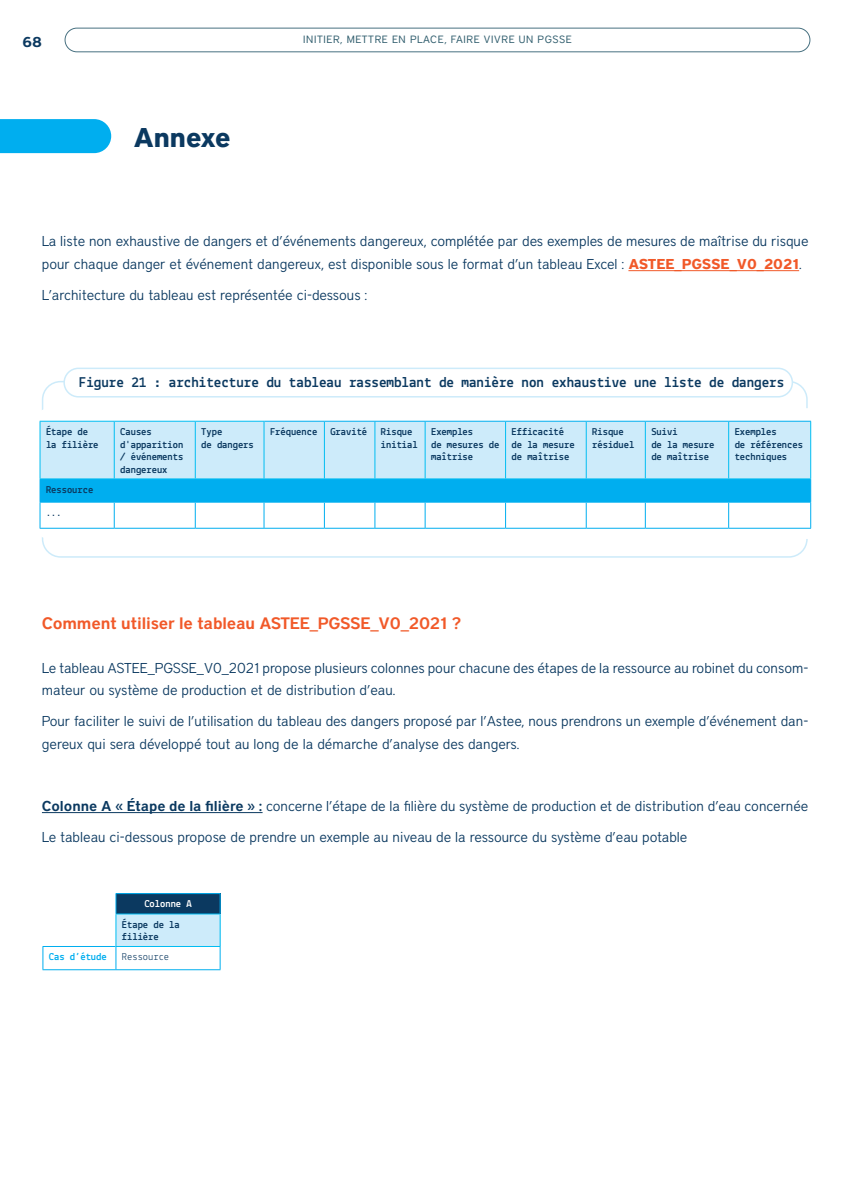
<style>
.page{position:relative;width:851px;height:1191px;background:#fff}
.page>*{position:absolute;margin:0;border:0;box-sizing:border-box;transform-origin:0 0}
.texte_courant{font:700 27px "District";letter-spacing:-.025em;color:#0b3960}
.texte_courant-2{font:600 16.5px "District";letter-spacing:-.01em;color:#f15929}
.t1{font:700 15px "Lekton";color:#0b3960}
.texte_courant-3{font:300 14.25px/22.5px "District";color:#0b3960}
.t2{font:700 14.25px "District";color:#0b3960}
.texte_courant-4{font:700 10.5px/12.6px "Lekton";color:#0b3960}
.t3{font:10.5px "District";letter-spacing:.065em;color:#315e6e}
.texte_courant-5{font:10.5px "Lekton";color:#0b3960}
.texte_courant-6{font:700 10.5px "Lekton";color:#00aeef}
.texte_courant-7{font:700 10.5px "Lekton";color:#fff}
.s1{font-weight:700;color:#f15929}
.s2{font-weight:600}
</style>
<div class="page">
<div style="left:65px;top:28px;width:745px;height:24px;border:1px solid #487181;border-radius:12px"></div>
<div style="left:63px;top:367px;width:730px;height:30px;border:2px solid #cdebfa;border-radius:14px"></div>
<hr style="left:628px;top:270px;width:171px;height:1px;background:#f15929">
<div style="left:0;top:119px;width:111px;height:34px;background:#00aeef"></div>
<hr style="left:42px;top:812px;width:220px;height:1px;background:#0b3960">
<div style="left:116px;top:893px;width:104px;height:21px;background:#0b3960"></div>
<div style="left:116px;top:914px;width:104px;height:32px;background:#cdebfa"></div>
<hr style="left:115px;top:893px;width:105px;height:1px;background:#00aeef">
<svg style="left:115px;top:894px;width:1px;height:19px"></svg>
<svg style="left:220px;top:894px;width:1px;height:19px"></svg>
<svg style="left:220px;top:947px;width:1px;height:22px"></svg>
<hr style="left:116px;top:969px;width:104px;height:1px;background:#00aeef">
<hr style="left:43px;top:946px;width:72px;height:1px;background:#00aeef">
<svg style="left:43px;top:947px;width:1px;height:22px"></svg>
<svg style="left:115px;top:947px;width:1px;height:22px"></svg>
<hr style="left:43px;top:969px;width:73px;height:1px;background:#00aeef">
<hr style="left:115px;top:913px;width:105px;height:1px;background:#01bdf2">
<hr style="left:115px;top:914px;width:1px;height:32px;background:#01bdf2">
<hr style="left:220px;top:914px;width:1px;height:32px;background:#01bdf2">
<hr style="left:115px;top:946px;width:105px;height:1px;background:#01bdf2">
<div style="left:41px;top:422px;width:769px;height:56px;background:#cdebfa"></div>
<hr style="left:40px;top:528px;width:74px;height:1px;background:#00aeef">
<hr style="left:114px;top:528px;width:81px;height:1px;background:#00aeef">
<hr style="left:195px;top:528px;width:69px;height:1px;background:#00aeef">
<hr style="left:264px;top:528px;width:60px;height:1px;background:#00aeef">
<hr style="left:324px;top:528px;width:51px;height:1px;background:#00aeef">
<hr style="left:375px;top:528px;width:50px;height:1px;background:#00aeef">
<hr style="left:425px;top:528px;width:80px;height:1px;background:#00aeef">
<hr style="left:505px;top:528px;width:81px;height:1px;background:#00aeef">
<hr style="left:586px;top:528px;width:59px;height:1px;background:#00aeef">
<hr style="left:645px;top:528px;width:83px;height:1px;background:#00aeef">
<hr style="left:728px;top:528px;width:83px;height:1px;background:#00aeef">
<svg style="left:40px;top:479px;width:771px;height:49px"></svg>
<hr style="left:40px;top:421px;width:74px;height:1px;background:#01bdf2">
<hr style="left:40px;top:421px;width:1px;height:57px;background:#01bdf2">
<hr style="left:40px;top:478px;width:74px;height:1px;background:#01bdf2">
<hr style="left:114px;top:421px;width:1px;height:57px;background:#01bdf2">
<hr style="left:114px;top:478px;width:81px;height:1px;background:#01bdf2">
<hr style="left:195px;top:421px;width:1px;height:57px;background:#01bdf2">
<hr style="left:195px;top:478px;width:69px;height:1px;background:#01bdf2">
<hr style="left:263px;top:421px;width:1px;height:57px;background:#01bdf2">
<hr style="left:264px;top:478px;width:60px;height:1px;background:#01bdf2">
<hr style="left:324px;top:421px;width:1px;height:57px;background:#01bdf2">
<hr style="left:324px;top:478px;width:51px;height:1px;background:#01bdf2">
<hr style="left:374px;top:421px;width:1px;height:57px;background:#01bdf2">
<hr style="left:375px;top:478px;width:50px;height:1px;background:#01bdf2">
<hr style="left:424px;top:421px;width:1px;height:57px;background:#01bdf2">
<hr style="left:425px;top:478px;width:80px;height:1px;background:#01bdf2">
<hr style="left:505px;top:421px;width:1px;height:57px;background:#01bdf2">
<hr style="left:505px;top:478px;width:81px;height:1px;background:#01bdf2">
<hr style="left:586px;top:478px;width:59px;height:1px;background:#01bdf2">
<hr style="left:585px;top:421px;width:1px;height:57px;background:#01bdf2">
<hr style="left:645px;top:421px;width:1px;height:57px;background:#01bdf2">
<hr style="left:728px;top:421px;width:1px;height:57px;background:#01bdf2">
<hr style="left:810px;top:421px;width:1px;height:57px;background:#01bdf2">
<hr style="left:645px;top:478px;width:83px;height:1px;background:#01bdf2">
<hr style="left:728px;top:478px;width:83px;height:1px;background:#01bdf2">
<hr style="left:114px;top:421px;width:81px;height:1px;background:#01bdf2">
<hr style="left:195px;top:421px;width:69px;height:1px;background:#01bdf2">
<hr style="left:264px;top:421px;width:60px;height:1px;background:#00aeef">
<hr style="left:324px;top:421px;width:51px;height:1px;background:#00aeef">
<hr style="left:375px;top:421px;width:50px;height:1px;background:#00aeef">
<hr style="left:425px;top:421px;width:80px;height:1px;background:#00aeef">
<hr style="left:505px;top:421px;width:81px;height:1px;background:#00aeef">
<hr style="left:586px;top:421px;width:59px;height:1px;background:#00aeef">
<hr style="left:645px;top:421px;width:83px;height:1px;background:#00aeef">
<hr style="left:728px;top:421px;width:83px;height:1px;background:#00aeef">
<p class="t2" style="left:23px;top:33px;width:21px">68</p>
<p class="t3" style="left:303px;top:33px;width:270px">INITIER, METTRE EN PLACE, FAIRE VIVRE UN PGSSE</p>
<p class="texte_courant" style="left:133px;top:121px;width:99px">Annexe</p>
<p class="texte_courant-3" style="left:42px;top:230px;width:768px">La liste non exhaustive de dangers et d’événements dangereux, complétée par des exemples de mesures de maîtrise du risque pour chaque danger et événement dangereux, est disponible sous le format d’un tableau Excel : <span class="s1">ASTEE_PGSSE_V0_2021</span>.</p>
<p class="texte_courant-3" style="left:42px;top:283px;width:327px">L’architecture du tableau est représentée ci-dessous :</p>
<p class="t1" style="left:79px;top:372px;width:707px">Figure 21 : architecture du tableau rassemblant de manière non exhaustive une liste de dangers</p>
<p class="texte_courant-4" style="left:46px;top:425px;width:54px">Étape de la filière</p>
<p class="texte_courant-4" style="left:120px;top:425px;width:64px">Causes d'apparition / événements dangereux</p>
<p class="texte_courant-4" style="left:201px;top:425px;width:54px">Type<br>de dangers</p>
<p class="texte_courant-4" style="left:270px;top:425px;width:49px">Fréquence</p>
<p class="texte_courant-4" style="left:330px;top:425px;width:38px">Gravité</p>
<p class="texte_courant-4" style="left:381px;top:425px;width:38px">Risque initial</p>
<p class="texte_courant-4" style="left:431px;top:425px;width:70px">Exemples<br>de mesures de maîtrise</p>
<p class="texte_courant-4" style="left:511px;top:425px;width:64px">Efficacité de la mesure de maîtrise</p>
<p class="texte_courant-4" style="left:592px;top:425px;width:43px">Risque résiduel</p>
<p class="texte_courant-4" style="left:651px;top:425px;width:64px">Suivi<br>de la mesure de maîtrise</p>
<p class="texte_courant-4" style="left:734px;top:425px;width:70px">Exemples<br>de références techniques</p>
<p class="texte_courant-4" style="left:46px;top:483px;width:49px">Ressource</p>
<p class="texte_courant-5" style="left:46px;top:506px;width:17px">...</p>
<p class="texte_courant-2" style="left:42px;top:613px;width:420px">Comment utiliser le tableau ASTEE_PGSSE_V0_2021 ?</p>
<p class="texte_courant-3" style="left:42px;top:656px;width:767px">Le tableau ASTEE_PGSSE_V0_2021 propose plusieurs colonnes pour chacune des étapes de la ressource au robinet du consom&shy;mateur ou système de production et de distribution d’eau.</p>
<p class="texte_courant-3" style="left:42px;top:710px;width:767px">Pour faciliter le suivi de l’utilisation du tableau des dangers proposé par l’Astee, nous prendrons un exemple d’événement dan&shy;gereux qui sera développé tout au long de la démarche d’analyse des dangers.</p>
<p class="texte_courant-3" style="left:42px;top:794px;width:767px"><span class="s2">Colonne A « Étape de la filière » :</span> concerne l’étape de la filière du système de production et de distribution d’eau concernée</p>
<p class="texte_courant-3" style="left:42px;top:825px;width:647px">Le tableau ci-dessous propose de prendre un exemple au niveau de la ressource du système d’eau potable</p>
<p class="texte_courant-7" style="left:144px;top:897px;width:49px">Colonne A</p>
<p class="texte_courant-4" style="left:122px;top:918px;width:59px">Étape de la filière</p>
<p class="texte_courant-6" style="left:49px;top:950px;width:59px">Cas d’étude</p>
<p class="texte_courant-5" style="left:122px;top:950px;width:49px">Ressource</p>
</div>
